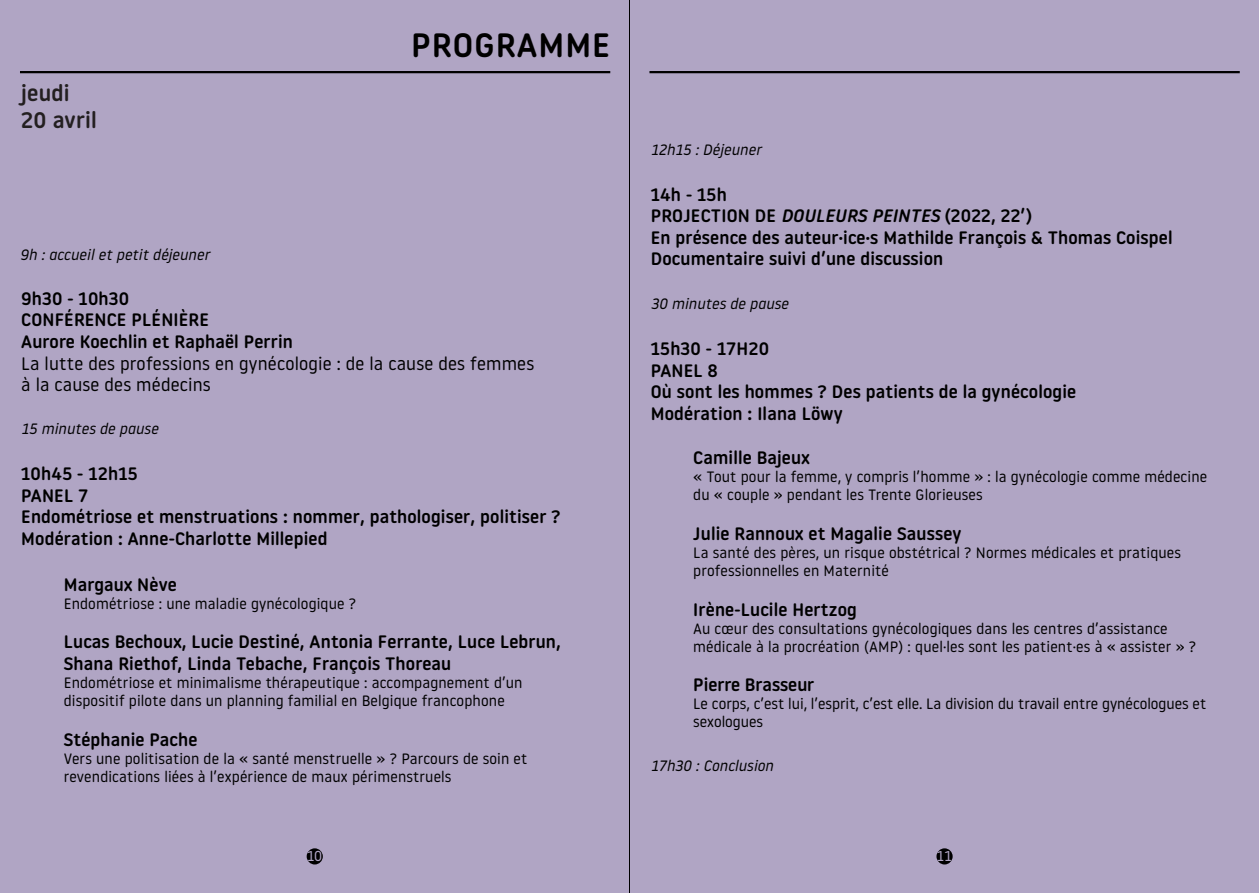
<style>
.page{position:relative;width:1259px;height:893px;background:#b0a5c4}
.page>*{position:absolute;margin:0;border:0;box-sizing:border-box;transform-origin:0 0}
.t1{font:500 33.75px "Noway Round";letter-spacing:.03em;color:#000}
.t2{font:500 22.5px/27px "Noway Round";letter-spacing:.01em;color:#231f20}
.t3{font:500 18px/21.6px "Noway Round";letter-spacing:.01em;color:#000}
.t4{font:18px/21.6px "Noway Round";letter-spacing:.01em;color:#000}
.t5{font:15px/18px "Noway Round";letter-spacing:.01em;color:#000}
.t6{font:italic 15px "Noway Round";letter-spacing:.01em;color:#000}
.t7{font:14.4px "Noway Round";color:#b0a5c4}
.s1{font-style:italic}
</style>
<div class="page">
<hr style="left:629px;top:0;width:1px;height:893px;background:#000">
<hr style="left:20px;top:71px;width:590px;height:2px;background:#000">
<hr style="left:649px;top:71px;width:590px;height:2px;background:#000">
<div style="left:307px;top:848px;width:16px;height:16px;background:#000;border-radius:50%"></div>
<div style="left:936px;top:848px;width:16px;height:16px;background:#000;border-radius:50%"></div>
<h2 class="t2" style="left:21px;top:79px;width:77px">jeudi<br>20 avril</h2>
<h1 class="t1" style="left:411px;top:21px;width:200px">PROGRAMME</h1>
<p class="t6" style="left:20px;top:244px;width:191px">9h : accueil et petit déjeuner</p>
<p class="t3" style="left:21px;top:287px;width:273px">9h30 - 10h30<br>CONFÉRENCE PLÉNIÈRE<br>Aurore Koechlin et Raphaël Perrin</p>
<p class="t4" style="left:21px;top:352px;width:514px">La lutte des professions en gynécologie : de la cause des femmes à la cause des médecins</p>
<p class="t6" style="left:21px;top:419px;width:138px">15 minutes de pause</p>
<p class="t3" style="left:21px;top:463px;width:541px">10h45 - 12h15<br>PANEL 7<br>Endométriose et menstruations : nommer, pathologiser, politiser ?<br>Modération : Anne-Charlotte Millepied</p>
<p class="t3" style="left:64px;top:573px;width:115px">Margaux Nève</p>
<p class="t5" style="left:64px;top:594px;width:294px">Endométriose : une maladie gynécologique ?</p>
<p class="t3" style="left:64px;top:631px;width:498px">Lucas Bechoux, Lucie Destiné, Antonia Ferrante, Luce Lebrun,<br>Shana Riethof, Linda Tebache, François Thoreau</p>
<p class="t5" style="left:64px;top:673px;width:460px">Endométriose et minimalisme thérapeutique : accompagnement d’un dispositif pilote dans un planning familial en Belgique francophone</p>
<p class="t3" style="left:64px;top:728px;width:135px">Stéphanie Pache</p>
<p class="t5" style="left:64px;top:749px;width:465px">Vers une politisation de la « santé menstruelle » ? Parcours de soin et revendications liées à l’expérience de maux périmenstruels</p>
<p class="t6" style="left:651px;top:139px;width:112px">12h15 : Déjeuner</p>
<p class="t3" style="left:651px;top:183px;width:523px">14h - 15h<br>PROJECTION DE <span class="s1">DOULEURS PEINTES</span> (2022, 22’)<br>En présence des auteur·ice·s Mathilde François &amp; Thomas Coispel Documentaire suivi d’une discussion</p>
<p class="t6" style="left:651px;top:293px;width:139px">30 minutes de pause</p>
<p class="t3" style="left:651px;top:337px;width:427px">15h30 - 17H20<br>PANEL 8<br>Où sont les hommes ? Des patients de la gynécologie<br>Modération : Ilana Löwy</p>
<p class="t3" style="left:693px;top:447px;width:118px">Camille Bajeux</p>
<p class="t5" style="left:693px;top:467px;width:515px">« Tout pour la femme, y compris l’homme » : la gynécologie comme médecine du « couple » pendant les Trente Glorieuses</p>
<p class="t3" style="left:693px;top:522px;width:270px">Julie Rannoux et Magalie Saussey</p>
<p class="t5" style="left:693px;top:543px;width:489px">La santé des pères, un risque obstétrical ? Normes médicales et pratiques professionnelles en Maternité</p>
<p class="t3" style="left:693px;top:598px;width:165px">Irène-Lucile Hertzog</p>
<p class="t5" style="left:693px;top:619px;width:504px">Au cœur des consultations gynécologiques dans les centres d’assistance médicale à la procréation (AMP) : quel·les sont les patient·es à « assister » ?</p>
<p class="t3" style="left:693px;top:674px;width:123px">Pierre Brasseur</p>
<p class="t5" style="left:693px;top:694px;width:514px">Le corps, c’est lui, l’esprit, c’est elle. La division du travail entre gynécologues et sexologues</p>
<p class="t6" style="left:651px;top:755px;width:124px">17h30 : Conclusion</p>
<p class="t7" style="left:307px;top:846px;width:17px">10</p>
<p class="t7" style="left:937px;top:846px;width:16px">11</p>
</div>
